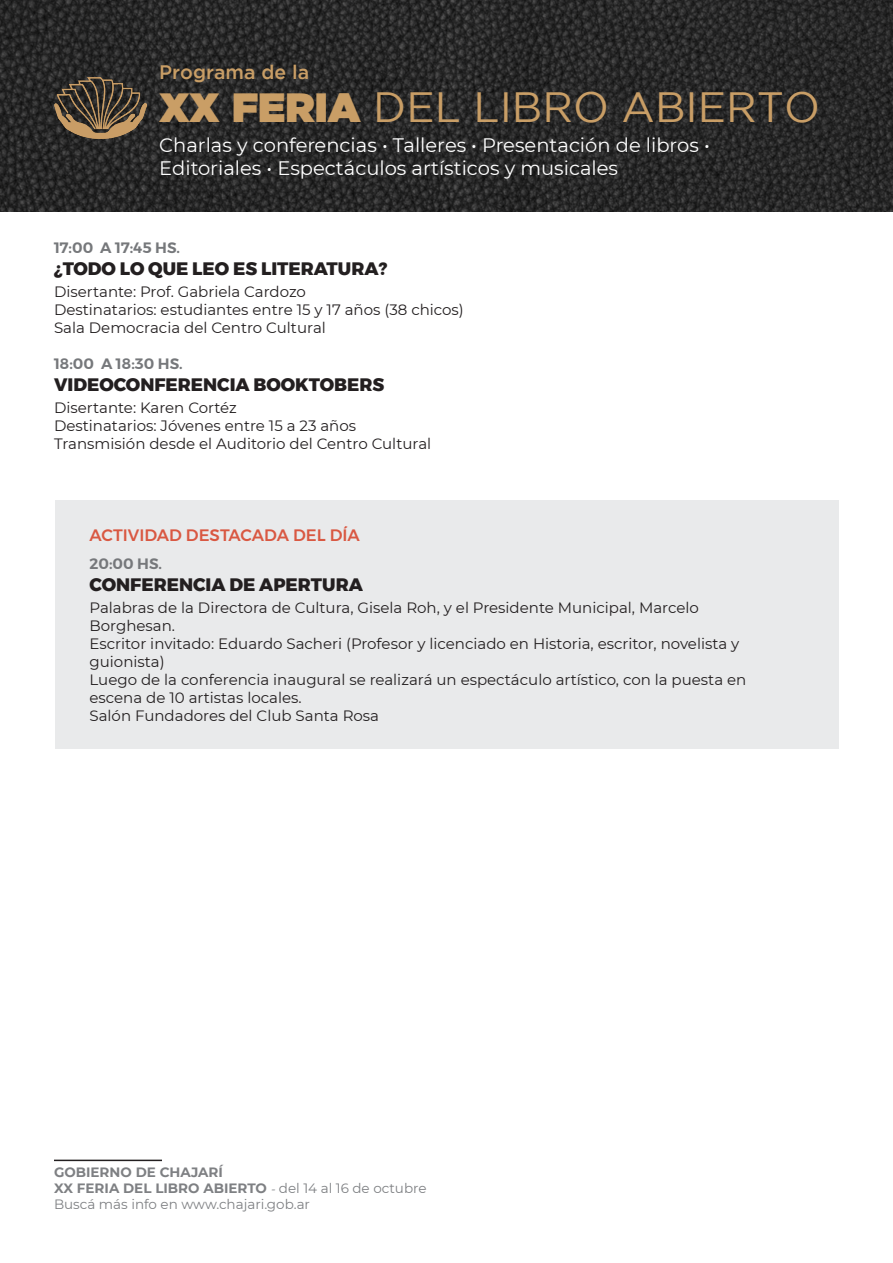
<style>
.page{position:relative;width:893px;height:1263px;background:#fff}
.page>*{position:absolute;margin:0;border:0;box-sizing:border-box;transform-origin:0 0}
.t1{font:42.3px "Gotham";color:#c99e66}
.t2{font:19.5px/23.4px "Montserrat";color:#fff}
.t3{font:500 19.5px "Gotham";color:#c99e66}
.Actividad{font:800 18px "Gontserrat";color:#231f20}
.importante{font:500 16.5px "Gontserrat";color:#d95842}
.Cuerpo{font:15px/18px "Montserrat";color:#231f20}
.Hora{font:600 15px "Gontserrat";color:#76787b}
.t4{font:700 13.5px "Montserrat";color:#7e8083}
.t5{font:13.5px "Montserrat";color:#7e8083}
.s1{font-weight:900;font-size:40.95px}
.s2{font-family:"Minion Pro";font-weight:400}
.s3{font-weight:400}
</style>
<div class="page">
<hr style="left:54px;top:1159px;width:108px;height:2px;background:#231f20">
<img style="left:0;top:0;width:893px;height:211px">
<img style="left:54px;top:77px;width:93px;height:61px">
<div style="left:56px;top:500px;width:783px;height:248px;background:#e9eaeb"></div>
<h2 class="t3" style="left:159px;top:61px;width:151px">Programa de la</h2>
<h1 class="t1" style="left:160px;top:84px;width:662px"><span class="s1">XX FERIA</span> DEL LIBRO ABIERTO</h1>
<h2 class="t2" style="left:159px;top:132px;width:552px">Charlas y conferencias • Talleres • Presentación de libros •<br>Editoriales • Espectáculos artísticos y musicales</h2>
<p class="Hora" style="left:54px;top:236px;width:128px">17:00 A 17:45 HS.</p>
<p class="Actividad" style="left:54px;top:254px;width:335px">¿TODO LO QUE LEO ES LITERATURA?</p>
<p class="Cuerpo" style="left:54px;top:282px;width:253px">Disertante: Prof. Gabriela Cardozo</p>
<p class="Cuerpo" style="left:54px;top:300px;width:411px">Destinatarios: estudiantes entre 15 y 17 años (38 chicos)</p>
<p class="Cuerpo" style="left:54px;top:318px;width:273px">Sala Democracia del Centro Cultural</p>
<p class="Hora" style="left:54px;top:352px;width:130px">18:00 A 18:30 HS.</p>
<p class="Actividad" style="left:54px;top:370px;width:332px">VIDEOCONFERENCIA BOOKTOBERS</p>
<p class="Cuerpo" style="left:54px;top:398px;width:184px">Disertante: Karen Cortéz</p>
<p class="Cuerpo" style="left:54px;top:416px;width:304px">Destinatarios: Jóvenes entre 15 a 23 años</p>
<p class="Cuerpo" style="left:54px;top:434px;width:379px">Transmisión desde el Auditorio del Centro Cultural</p>
<p class="importante" style="left:90px;top:522px;width:272px">ACTIVIDAD DESTACADA DEL DÍA</p>
<p class="Hora" style="left:90px;top:552px;width:74px">20:00 HS.</p>
<p class="Actividad" style="left:90px;top:570px;width:275px">CONFERENCIA DE APERTURA</p>
<p class="Cuerpo" style="left:90px;top:598px;width:611px">Palabras de la Directora de Cultura, Gisela Roh, y el Presidente Municipal, Marcelo<br>Borghesan.</p>
<p class="Cuerpo" style="left:90px;top:634px;width:651px">Escritor invitado: Eduardo Sacheri (Profesor y licenciado en Historia, escritor, novelista y guionista)</p>
<p class="Cuerpo" style="left:90px;top:670px;width:658px">Luego de la conferencia inaugural se realizará un espectáculo artístico, con la puesta en escena de 10 artistas locales.</p>
<p class="Cuerpo" style="left:90px;top:706px;width:291px">Salón Fundadores del Club Santa Rosa</p>
<p class="t4" style="left:54px;top:1162px;width:170px">GOBIERNO DE CHAJARÍ</p>
<p class="t4" style="left:54px;top:1178px;width:374px">XX FERIA DEL LIBRO ABIERTO <span class="s2">-</span> <span class="s3">del 14 al 16 de octubre</span></p>
<p class="t5" style="left:54px;top:1195px;width:258px">Buscá más info en www.chajari.gob.ar</p>
</div>
